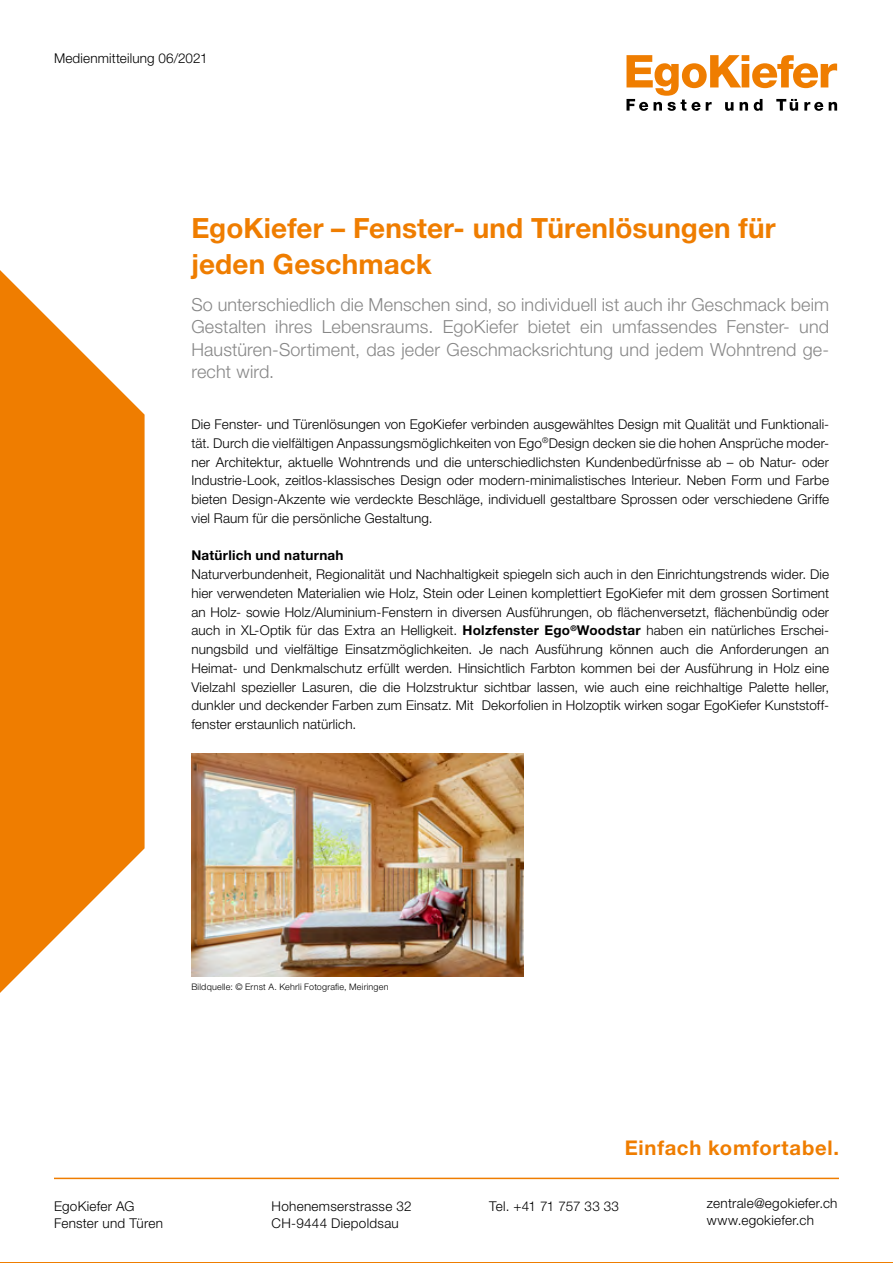
<style>
.page{position:relative;width:893px;height:1263px;background:#fff}
.page>*{position:absolute;margin:0;border:0;box-sizing:border-box;transform-origin:0 0}
.t1{font:700 27.9px/36.6px "Helvetica Neue LT Std";letter-spacing:.005em;color:#ef7d00}
.t2{font:700 20.25px "Helvetica Neue LT Std";letter-spacing:.035em;color:#ef7d00}
.t3{font:300 18px/22.5px "Helvetica Neue LT Std";letter-spacing:.01em;color:#878787;text-align:justify}
.t4{font:300 13.5px/18.8px "Helvetica Neue LT Std";letter-spacing:.015em;color:#000}
.t5{font:700 13.5px "Helvetica Neue LT Std";letter-spacing:.02em;color:#000}
.t6{font:300 13.5px "Helvetica Neue LT Std";letter-spacing:-.02em;color:#000}
.t7{font:300 9px "Helvetica Neue LT Std";letter-spacing:.025em;color:#000}
.s1{font-weight:700}
</style>
<div class="page">
<svg style="left:626px;top:55px;width:211px;height:56px"></svg>
<hr style="left:54px;top:1178px;width:785px;height:1px;background:#ef7d00">
<svg style="left:0;top:270px;width:145px;height:723px;fill:#ef7d00"></svg>
<img style="left:191px;top:754px;width:333px;height:223px">
<p class="t4" style="left:54px;top:48px;width:155px">Medienmitteilung 06/2021</p>
<h1 class="t1" style="left:191px;top:209px;width:586px">EgoKiefer – Fenster- und Türenlösungen für jeden Geschmack</h1>
<p class="t3" style="left:191px;top:292px;width:639px">So unterschiedlich die Menschen sind, so individuell ist auch ihr Geschmack beim Gestalten ihres Lebensraums. EgoKiefer bietet ein umfassendes Fenster- und Haustüren-Sortiment, das jeder Geschmacksrichtung und jedem Wohntrend ge&shy;recht wird.</p>
<p class="t4" style="left:191px;top:415px;width:639px;text-align:justify">Die Fenster- und Türenlösungen von EgoKiefer verbinden ausgewähltes Design mit Qualität und Funktionali&shy;tät. Durch die vielfältigen Anpassungsmöglichkeiten von Ego<sup>®</sup>Design decken sie die hohen Ansprüche moder&shy;ner Architektur, aktuelle Wohntrends und die unterschiedlichsten Kundenbedürfnisse ab – ob Natur- oder Industrie-Look, zeitlos-klassisches Design oder modern-minimalistisches Interieur. Neben Form und Farbe bieten Design-Akzente wie verdeckte Beschläge, individuell gestaltbare Sprossen oder verschiedene Griffe viel Raum für die persönliche Gestaltung.</p>
<p class="t5" style="left:191px;top:547px;width:154px">Natürlich und naturnah</p>
<p class="t4" style="left:191px;top:565px;width:639px;text-align:justify">Naturverbundenheit, Regionalität und Nachhaltigkeit spiegeln sich auch in den Einrichtungstrends wider. Die hier verwendeten Materialien wie Holz, Stein oder Leinen komplettiert EgoKiefer mit dem grossen Sortiment an Holz- sowie Holz/Aluminium-Fenstern in diversen Ausführungen, ob flächenversetzt, flächenbündig oder auch in XL-Optik für das Extra an Helligkeit. <span class="s1">Holzfenster Ego</span><sup>®</sup><span class="s1">Woodstar</span> haben ein natürliches Erschei&shy;nungsbild und vielfältige Einsatzmöglichkeiten. Je nach Ausführung können auch die Anforderungen an Heimat- und Denkmalschutz erfüllt werden. Hinsichtlich Farbton kommen bei der Ausführung in Holz eine Vielzahl spezieller Lasuren, die die Holzstruktur sichtbar lassen, wie auch eine reichhaltige Palette heller, dunkler und deckender Farben zum Einsatz. Mit Dekorfolien in Holzoptik wirken sogar EgoKiefer Kunststoff&shy;fenster erstaunlich natürlich.</p>
<p class="t7" style="left:191px;top:981px;width:199px">Bildquelle: © Ernst A. Kehrli Fotografie, Meiringen</p>
<h2 class="t2" style="left:625px;top:1135px;width:216px">Einfach komfortabel.</h2>
<p class="t4" style="left:54px;top:1197px;width:111px;line-height:17.2px">EgoKiefer AG<br>Fenster und Türen</p>
<p class="t4" style="left:272px;top:1197px;width:141px;line-height:17.2px">Hohenemserstrasse 32<br>CH-9444 Diepoldsau</p>
<p class="t6" style="left:489px;top:1198px;width:131px">Tel. +41 71 757 33 33</p>
<p class="t4" style="left:707px;top:1194px;width:132px;line-height:17.2px">zentrale@egokiefer.ch www.egokiefer.ch</p>
</div>
